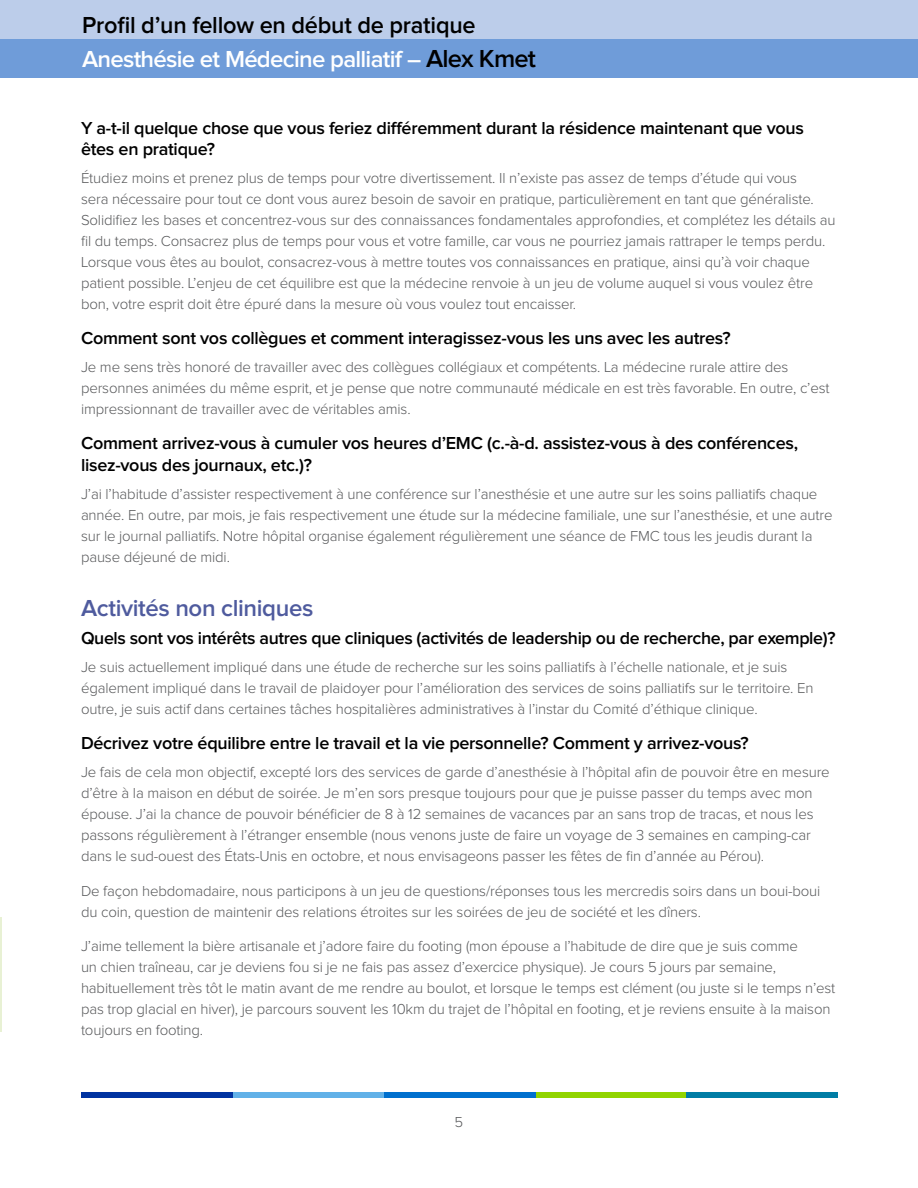
<style>
.page{position:relative;width:918px;height:1188px;background:#fff}
.page>*{position:absolute;margin:0;border:0;box-sizing:border-box;transform-origin:0 0}
.t1{font:600 24px/34.5px "Proxima Nova";letter-spacing:-.03em;color:#000}
.t2{font:600 24px "Proxima Nova";letter-spacing:-.015em;color:#4f5b9e}
.t3{font:600 18px/21.8px "Proxima Nova";letter-spacing:-.015em;color:#000}
.t4{font:300 15px/21px "Proxima Nova";letter-spacing:-.01em;color:#58595b}
.s1{color:#fff}
.s2{font-size:25.5px}
</style>
<div class="page">
<div style="left:82px;top:1092px;width:151px;height:5px;background:#0033a1"></div>
<div style="left:233px;top:1092px;width:151px;height:5px;background:#61b1e8"></div>
<div style="left:384px;top:1092px;width:152px;height:5px;background:#0070ce"></div>
<div style="left:536px;top:1092px;width:151px;height:5px;background:#91d400"></div>
<div style="left:686px;top:1092px;width:152px;height:5px;background:#007da5"></div>
<div style="left:0;top:0;width:918px;height:39px;background:#bccdea"></div>
<div style="left:0;top:39px;width:918px;height:39px;background:#6f9cd9"></div>
<hr style="left:0;top:917px;width:1px;height:114px;background:#e8f1d4">
<h1 class="t1" style="left:82px;top:8px;width:456px">Profil d’un fellow en début de pratique<br><span class="s1">Anesthésie et Médecine palliatif –</span> <span class="s2">Alex Kmet</span></h1>
<p class="t3" style="left:81px;top:117px;width:725px">Y a-t-il quelque chose que vous feriez différemment durant la résidence maintenant que vous êtes en pratique?</p>
<p class="t4" style="left:81px;top:168px;width:756px">Étudiez moins et prenez plus de temps pour votre divertissement. Il n’existe pas assez de temps d’étude qui vous<br>sera nécessaire pour tout ce dont vous aurez besoin de savoir en pratique, particulièrement en tant que généraliste.<br>Solidifiez les bases et concentrez-vous sur des connaissances fondamentales approfondies, et complétez les détails au fil du temps. Consacrez plus de temps pour vous et votre famille, car vous ne pourriez jamais rattraper le temps perdu.<br>Lorsque vous êtes au boulot, consacrez-vous à mettre toutes vos connaissances en pratique, ainsi qu’à voir chaque patient possible. L’enjeu de cet équilibre est que la médecine renvoie à un jeu de volume auquel si vous voulez être bon, votre esprit doit être épuré dans la mesure où vous voulez tout encaisser.</p>
<p class="t3" style="left:81px;top:328px;width:651px">Comment sont vos collègues et comment interagissez-vous les uns avec les autres?</p>
<p class="t4" style="left:81px;top:357px;width:750px">Je me sens très honoré de travailler avec des collègues collégiaux et compétents. La médecine rurale attire des personnes animées du même esprit, et je pense que notre communauté médicale en est très favorable. En outre, c’est impressionnant de travailler avec de véritables amis.</p>
<p class="t3" style="left:81px;top:433px;width:719px">Comment arrivez-vous à cumuler vos heures d’EMC (c.-à-d. assistez-vous à des conférences, lisez-vous des journaux, etc.)?</p>
<p class="t4" style="left:81px;top:484px;width:753px">J’ai l’habitude d’assister respectivement à une conférence sur l’anesthésie et une autre sur les soins palliatifs chaque année. En outre, par mois, je fais respectivement une étude sur la médecine familiale, une sur l’anesthésie, et une autre sur le journal palliatifs. Notre hôpital organise également régulièrement une séance de FMC tous les jeudis durant la pause déjeuné de midi.</p>
<h1 class="t2" style="left:81px;top:594px;width:234px">Activités non cliniques</h1>
<p class="t3" style="left:81px;top:628px;width:756px">Quels sont vos intérêts autres que cliniques (activités de leadership ou de recherche, par exemple)?</p>
<p class="t4" style="left:81px;top:657px;width:734px">Je suis actuellement impliqué dans une étude de recherche sur les soins palliatifs à l’échelle nationale, et je suis également impliqué dans le travail de plaidoyer pour l’amélioration des services de soins palliatifs sur le territoire. En outre, je suis actif dans certaines tâches hospitalières administratives à l’instar du Comité d’éthique clinique.</p>
<p class="t3" style="left:81px;top:733px;width:669px">Décrivez votre équilibre entre le travail et la vie personnelle? Comment y arrivez-vous?</p>
<p class="t4" style="left:81px;top:762px;width:750px">Je fais de cela mon objectif, excepté lors des services de garde d’anesthésie à l’hôpital afin de pouvoir être en mesure d’être à la maison en début de soirée. Je m’en sors presque toujours pour que je puisse passer du temps avec mon épouse. J’ai la chance de pouvoir bénéficier de 8 à 12 semaines de vacances par an sans trop de tracas, et nous les passons régulièrement à l’étranger ensemble (nous venons juste de faire un voyage de 3 semaines en camping-car dans le sud-ouest des États-Unis en octobre, et nous envisageons passer les fêtes de fin d’année au Pérou).</p>
<p class="t4" style="left:81px;top:880px;width:741px">De façon hebdomadaire, nous participons à un jeu de questions/réponses tous les mercredis soirs dans un boui-boui du coin, question de maintenir des relations étroites sur les soirées de jeu de société et les dîners.</p>
<p class="t4" style="left:81px;top:936px;width:756px">J’aime tellement la bière artisanale et j’adore faire du footing (mon épouse a l’habitude de dire que je suis comme<br>un chien traîneau, car je deviens fou si je ne fais pas assez d’exercice physique). Je cours 5 jours par semaine, habituellement très tôt le matin avant de me rendre au boulot, et lorsque le temps est clément (ou juste si le temps n’est pas trop glacial en hiver), je parcours souvent les 10km du trajet de l’hôpital en footing, et je reviens ensuite à la maison toujours en footing.</p>
<p class="t4" style="left:455px;top:1112px;width:10px">5</p>
</div>
